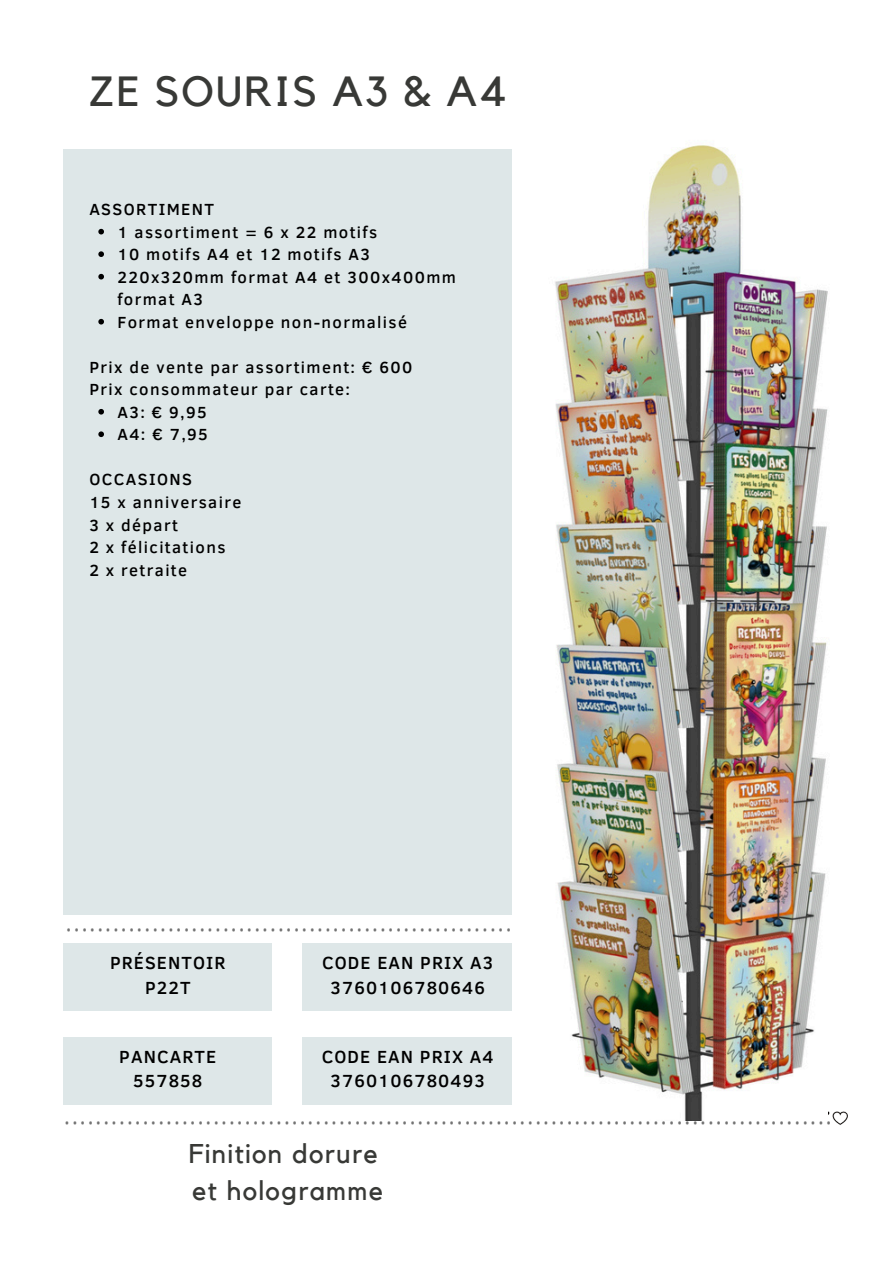
<style>
.page{position:relative;width:894px;height:1264px;background:#fff}
.page>*{position:absolute;margin:0;border:0;box-sizing:border-box;transform-origin:0 0}
.t1{font:42px "Kollektif";letter-spacing:.05em;color:#383936}
.t2{font:300 33px "Open Sans";color:#737373}
.t3{font:27px/37.2px "Kollektif";letter-spacing:.05em;color:#383936}
.t4{font:500 18px/24.8px "Clear Sans";letter-spacing:.06em;color:#000;text-align:center}
.t5{font:500 16.5px/22.5px "Clear Sans";letter-spacing:.085em;color:#000}
</style>
<div class="page">
<img style="left:130px;top:145px;width:698px;height:975px">
<div style="left:63px;top:148px;width:449px;height:766px;background:#dee7e8"></div>
<div style="left:0;top:0;width:555px;height:148px;background:#fff"></div>
<div style="left:63px;top:1037px;width:209px;height:67px;background:#dee7e8"></div>
<div style="left:302px;top:1037px;width:210px;height:67px;background:#dee7e8"></div>
<div style="left:63px;top:943px;width:209px;height:67px;background:#dee7e8"></div>
<div style="left:302px;top:943px;width:210px;height:67px;background:#dee7e8"></div>
<svg style="left:98px;top:229px;width:6px;height:5px"></svg>
<svg style="left:98px;top:251px;width:6px;height:6px"></svg>
<svg style="left:98px;top:274px;width:6px;height:5px"></svg>
<svg style="left:98px;top:319px;width:6px;height:5px"></svg>
<svg style="left:98px;top:409px;width:6px;height:5px"></svg>
<svg style="left:98px;top:431px;width:6px;height:6px"></svg>
<img style="left:828px;top:1111px;width:20px;height:14px">
<h3 class="t1" style="left:89px;top:72px;width:418px">ZE SOURIS A3 &amp; A4</h3>
<p class="t5" style="left:117px;top:197px;width:340px;text-indent:-28px">ASSORTIMENT<br>1 assortiment = 6 x 22 motifs<br>10 motifs A4 et 12 motifs A3<br>220x320mm format A4 et 300x400mm format A3<br>Format enveloppe non-normalisé</p>
<p class="t5" style="left:89px;top:355px;width:324px">Prix de vente par assortiment: € 600</p>
<p class="t5" style="left:89px;top:377px;width:262px">Prix consommateur par carte:</p>
<p class="t5" style="left:117px;top:400px;width:91px">A3: € 9,95</p>
<p class="t5" style="left:117px;top:422px;width:92px">A4: € 7,95</p>
<p class="t5" style="left:89px;top:467px;width:153px">OCCASIONS<br>15 x anniversaire<br>3 x départ<br>2 x félicitations<br>2 x retraite</p>
<p class="t2" style="left:65px;top:895px;width:449px">.........................................................</p>
<p class="t4" style="left:110px;top:949px;width:117px">PRÉSENTOIR<br>P22T</p>
<h3 class="t4" style="left:322px;top:949px;width:173px">CODE EAN PRIX A3<br>3760106780646</h3>
<h3 class="t4" style="left:322px;top:1043px;width:173px">CODE EAN PRIX A4<br>3760106780493</h3>
<h3 class="t2" style="left:63px;top:1088px;width:770px">..................................................................................................</h3>
<h1 class="t4" style="left:119px;top:1043px;width:98px">PANCARTE<br>557858</h1>
<p class="t3" style="left:189px;top:1135px;width:196px">Finition dorure et hologramme</p>
</div>
